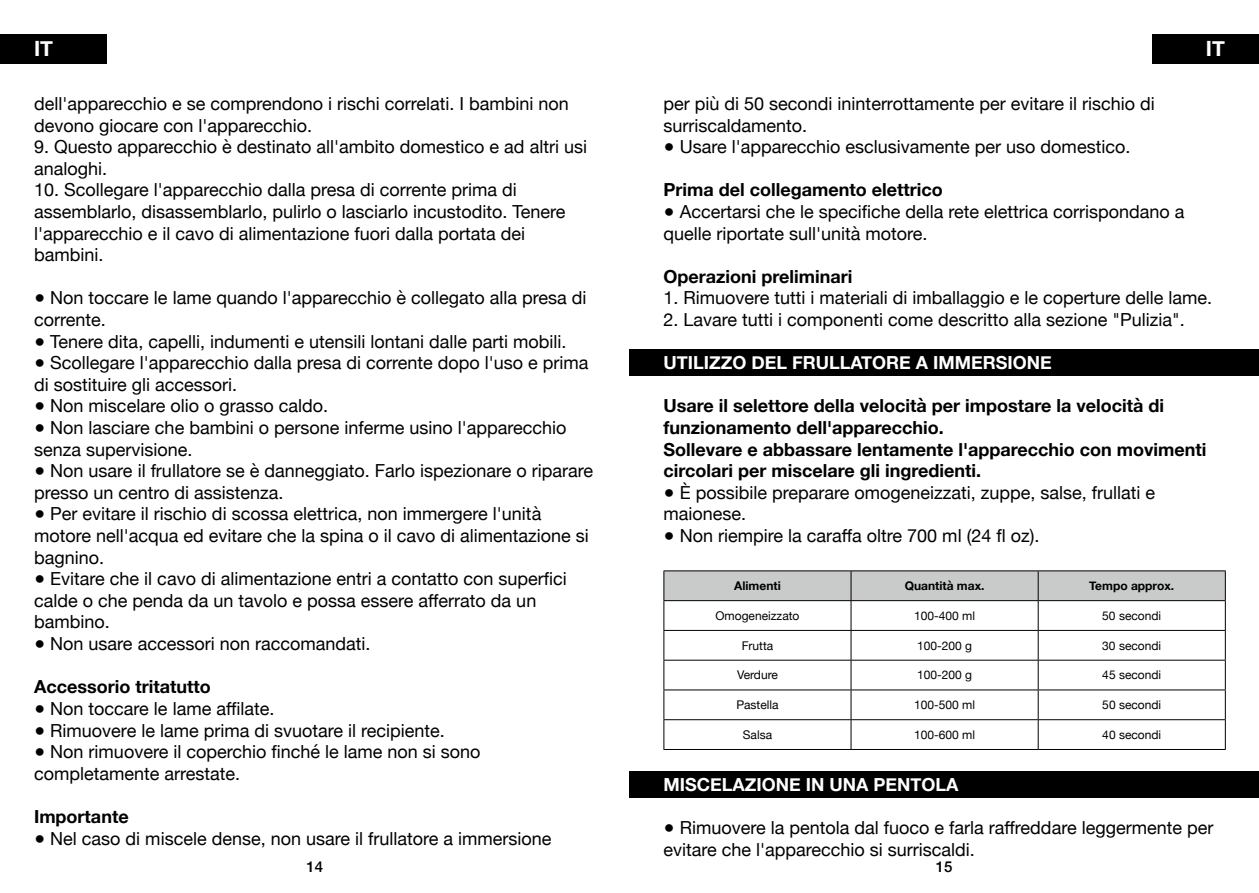
<style>
.page{position:relative;width:1259px;height:893px;background:#fff}
.page>*{position:absolute;margin:0;border:0;box-sizing:border-box;transform-origin:0 0}
.t1{font:700 21px "Helvetica Neue";color:#fff}
.t2{font:18px/21.6px "Helvetica Neue";color:#000}
.t3{font:700 18px/21.6px "Helvetica Neue";color:#000}
.t4{font:700 18px "Helvetica Neue";color:#fff}
.t5{font:500 15px "Helvetica Neue";color:#000}
.t6{font:12px "Helvetica Neue";color:#000}
.t7{font:700 12px "Helvetica Neue";color:#000}
</style>
<div class="page">
<div style="left:1152px;top:34px;width:107px;height:30px;background:#000"></div>
<div style="left:0;top:34px;width:106px;height:30px;background:#000"></div>
<div style="left:629px;top:350px;width:630px;height:26px;background:#000"></div>
<div style="left:629px;top:771px;width:630px;height:27px;background:#000"></div>
<hr style="left:1038px;top:570px;width:187px;height:1px;background:#000">
<hr style="left:1038px;top:660px;width:187px;height:1px;background:#000">
<hr style="left:1037px;top:660px;width:1px;height:30px;background:#000">
<hr style="left:1225px;top:660px;width:1px;height:30px;background:#000">
<hr style="left:1038px;top:690px;width:187px;height:1px;background:#000">
<hr style="left:1038px;top:719px;width:187px;height:1px;background:#000">
<svg style="left:1037px;top:691px;width:1px;height:58px"></svg>
<svg style="left:1225px;top:690px;width:1px;height:59px"></svg>
<hr style="left:1038px;top:749px;width:187px;height:1px;background:#000">
<hr style="left:663px;top:570px;width:188px;height:1px;background:#000">
<hr style="left:663px;top:660px;width:188px;height:1px;background:#000">
<hr style="left:663px;top:660px;width:1px;height:30px;background:#000">
<hr style="left:663px;top:690px;width:188px;height:1px;background:#000">
<hr style="left:663px;top:719px;width:188px;height:1px;background:#000">
<svg style="left:663px;top:690px;width:1px;height:59px"></svg>
<hr style="left:663px;top:749px;width:188px;height:1px;background:#000">
<hr style="left:851px;top:570px;width:187px;height:1px;background:#000">
<svg style="left:663px;top:571px;width:563px;height:89px"></svg>
<hr style="left:851px;top:660px;width:187px;height:1px;background:#000">
<hr style="left:850px;top:660px;width:1px;height:30px;background:#000">
<hr style="left:851px;top:690px;width:187px;height:1px;background:#000">
<hr style="left:851px;top:719px;width:187px;height:1px;background:#000">
<svg style="left:850px;top:690px;width:1px;height:59px"></svg>
<hr style="left:851px;top:749px;width:187px;height:1px;background:#000">
<p class="t1" style="left:34px;top:32px;width:21px">IT</p>
<p class="t1" style="left:1206px;top:32px;width:21px">IT</p>
<p class="t2" style="left:34px;top:94px;width:536px">dell'apparecchio e se comprendono i rischi correlati. I bambini non devono giocare con l'apparecchio.</p>
<p class="t2" style="left:34px;top:137px;width:554px">9. Questo apparecchio è destinato all'ambito domestico e ad altri usi analoghi.</p>
<p class="t2" style="left:34px;top:180px;width:533px">10. Scollegare l'apparecchio dalla presa di corrente prima di assemblarlo, disassemblarlo, pulirlo o lasciarlo incustodito. Tenere l'apparecchio e il cavo di alimentazione fuori dalla portata dei bambini.</p>
<p class="t2" style="left:34px;top:288px;width:554px">● Non toccare le lame quando l'apparecchio è collegato alla presa di corrente.</p>
<p class="t2" style="left:34px;top:331px;width:534px">● Tenere dita, capelli, indumenti e utensili lontani dalle parti mobili.</p>
<p class="t2" style="left:34px;top:353px;width:556px">● Scollegare l'apparecchio dalla presa di corrente dopo l'uso e prima di sostituire gli accessori.</p>
<p class="t2" style="left:34px;top:396px;width:295px">● Non miscelare olio o grasso caldo.</p>
<p class="t2" style="left:34px;top:418px;width:534px">● Non lasciare che bambini o persone inferme usino l'apparecchio senza supervisione.</p>
<p class="t2" style="left:34px;top:461px;width:560px">● Non usare il frullatore se è danneggiato. Farlo ispezionare o riparare presso un centro di assistenza.</p>
<p class="t2" style="left:34px;top:504px;width:556px">● Per evitare il rischio di scossa elettrica, non immergere l'unità motore nell'acqua ed evitare che la spina o il cavo di alimentazione si bagnino.</p>
<p class="t2" style="left:34px;top:569px;width:534px">● Evitare che il cavo di alimentazione entri a contatto con superfici calde o che penda da un tavolo e possa essere afferrato da un bambino.</p>
<p class="t2" style="left:34px;top:634px;width:338px">● Non usare accessori non raccomandati.</p>
<p class="t3" style="left:34px;top:676px;width:178px">Accessorio tritatutto</p>
<p class="t2" style="left:34px;top:699px;width:242px">● Non toccare le lame affilate.</p>
<p class="t2" style="left:34px;top:720px;width:412px">● Rimuovere le lame prima di svuotare il recipiente.</p>
<p class="t2" style="left:34px;top:742px;width:448px">● Non rimuovere il coperchio finché le lame non si sono completamente arrestate.</p>
<p class="t3" style="left:34px;top:806px;width:96px">Importante</p>
<p class="t2" style="left:34px;top:828px;width:519px">● Nel caso di miscele dense, non usare il frullatore a immersione</p>
<p class="t5" style="left:306px;top:854px;width:18px">14</p>
<p class="t2" style="left:663px;top:94px;width:493px">per più di 50 secondi ininterrottamente per evitare il rischio di surriscaldamento.</p>
<p class="t2" style="left:663px;top:137px;width:468px">● Usare l'apparecchio esclusivamente per uso domestico.</p>
<p class="t3" style="left:663px;top:180px;width:281px">Prima del collegamento elettrico</p>
<p class="t2" style="left:663px;top:202px;width:522px">● Accertarsi che le specifiche della rete elettrica corrispondano a quelle riportate sull'unità motore.</p>
<p class="t3" style="left:663px;top:266px;width:190px">Operazioni preliminari</p>
<p class="t2" style="left:663px;top:288px;width:550px">1. Rimuovere tutti i materiali di imballaggio e le coperture delle lame.</p>
<p class="t2" style="left:663px;top:310px;width:523px">2. Lavare tutti i componenti come descritto alla sezione "Pulizia".</p>
<p class="t4" style="left:663px;top:349px;width:390px">UTILIZZO DEL FRULLATORE A IMMERSIONE</p>
<p class="t3" style="left:663px;top:396px;width:544px">Usare il selettore della velocità per impostare la velocità di funzionamento dell'apparecchio.<br>Sollevare e abbassare lentamente l'apparecchio con movimenti circolari per miscelare gli ingredienti.</p>
<p class="t2" style="left:663px;top:483px;width:493px">● È possibile preparare omogeneizzati, zuppe, salse, frullati e maionese.</p>
<p class="t2" style="left:663px;top:526px;width:377px">● Non riempire la caraffa oltre 700 ml (24 fl oz).</p>
<p class="t7" style="left:734px;top:576px;width:48px">Alimenti</p>
<p class="t7" style="left:904px;top:576px;width:81px">Quantità max.</p>
<p class="t7" style="left:1089px;top:576px;width:86px">Tempo approx.</p>
<p class="t6" style="left:715px;top:607px;width:85px">Omogeneizzato</p>
<p class="t6" style="left:914px;top:607px;width:62px">100-400 ml</p>
<p class="t6" style="left:1102px;top:607px;width:60px">50 secondi</p>
<p class="t6" style="left:741px;top:637px;width:33px">Frutta</p>
<p class="t6" style="left:917px;top:637px;width:56px">100-200 g</p>
<p class="t6" style="left:1102px;top:637px;width:60px">30 secondi</p>
<p class="t6" style="left:737px;top:666px;width:42px">Verdure</p>
<p class="t6" style="left:917px;top:666px;width:56px">100-200 g</p>
<p class="t6" style="left:1102px;top:666px;width:60px">45 secondi</p>
<p class="t6" style="left:736px;top:696px;width:44px">Pastella</p>
<p class="t6" style="left:914px;top:696px;width:62px">100-500 ml</p>
<p class="t6" style="left:1102px;top:696px;width:60px">50 secondi</p>
<p class="t6" style="left:743px;top:726px;width:31px">Salsa</p>
<p class="t6" style="left:914px;top:726px;width:62px">100-600 ml</p>
<p class="t6" style="left:1102px;top:726px;width:60px">40 secondi</p>
<p class="t4" style="left:663px;top:771px;width:296px">MISCELAZIONE IN UNA PENTOLA</p>
<p class="t2" style="left:663px;top:818px;width:551px">● Rimuovere la pentola dal fuoco e farla raffreddare leggermente per evitare che l'apparecchio si surriscaldi.</p>
<p class="t5" style="left:936px;top:854px;width:18px">15</p>
</div>
